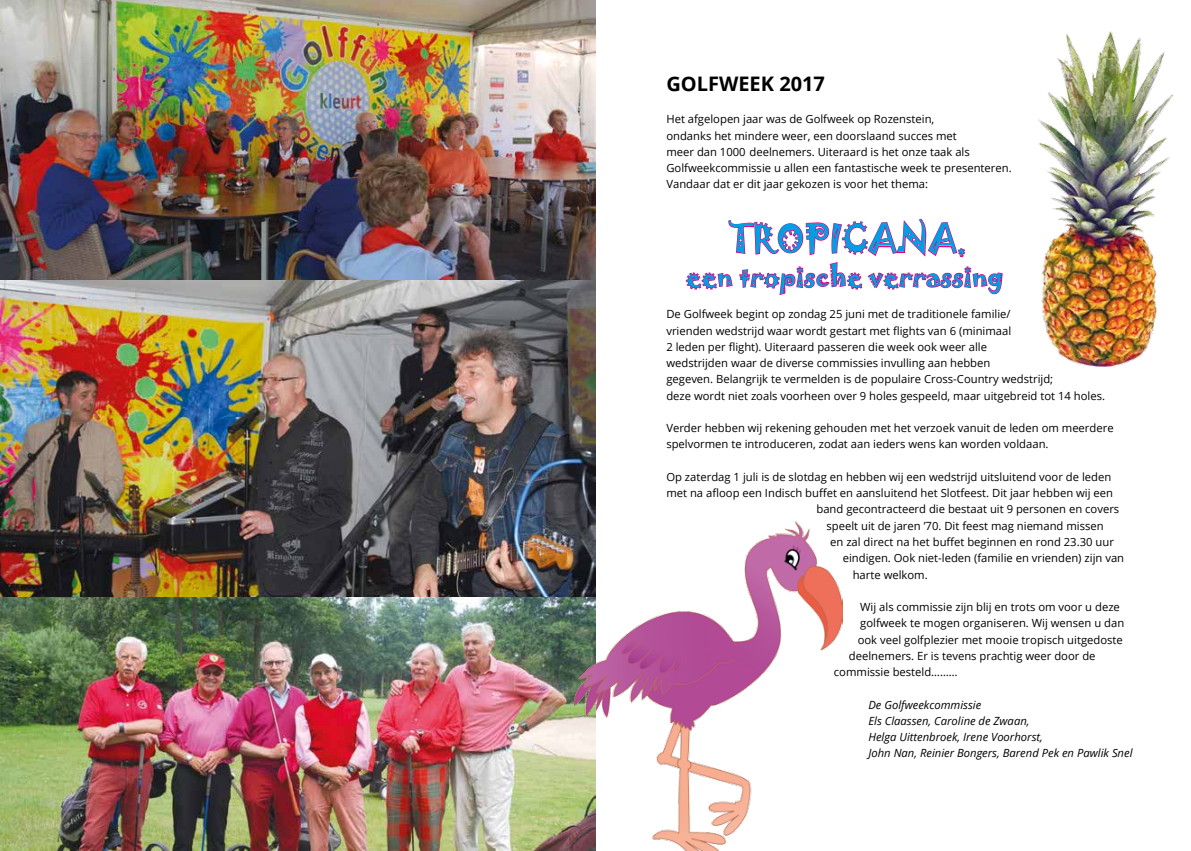
<style>
.page{position:relative;width:1191px;height:851px;background:#fff}
.page>*{position:absolute;margin:0;border:0;box-sizing:border-box;transform-origin:0 0}
.t1{font:36.25px "Jokerman";color:#009ee3}
.t2{font:26.25px "Jokerman";color:#009ee3}
.t3{font:700 20px "Open Sans";color:#000}
.t4{font:11.25px/16.2px "Open Sans";color:#000}
.t5{font:italic 11.25px/16.2px "Open Sans";color:#000}
.s1{font-size:23.75px}
</style>
<div class="page">
<img style="left:1038px;top:31px;width:134px;height:335px">
<svg style="left:685px;top:218px;width:318px;height:77px"></svg>
<img style="left:0;top:0;width:595px;height:280px">
<img style="left:0;top:280px;width:595px;height:317px">
<img style="left:0;top:597px;width:574px;height:253px">
<img style="left:574px;top:521px;width:268px;height:329px">
<h3 class="t3" style="left:666px;top:69px;width:160px">GOLFWEEK 2017</h3>
<p class="t4" style="left:666px;top:111px;width:347px">Het afgelopen jaar was de Golfweek op Rozenstein,<br>ondanks het mindere weer, een doorslaand succes met<br>meer dan 1000 deelnemers. Uiteraard is het onze taak als Golfweekcommissie u allen een fantastische week te presenteren.<br>Vandaar dat er dit jaar gekozen is voor het thema:</p>
<h1 class="t1" style="left:728px;top:213px;width:238px">TROPICANA<span class="s1">,</span></h1>
<h2 class="t2" style="left:685px;top:257px;width:319px">een tropische verrassing</h2>
<p class="t4" style="left:666px;top:306px;width:440px">De Golfweek begint op zondag 25 juni met de traditionele familie/<br>vrienden wedstrijd waar wordt gestart met flights van 6 (minimaal<br>2 leden per flight). Uiteraard passeren die week ook weer alle<br>wedstrijden waar de diverse commissies invulling aan hebben<br>gegeven. Belangrijk te vermelden is de populaire Cross-Country wedstrijd;<br>deze wordt niet zoals voorheen over 9 holes gespeeld, maar uitgebreid tot 14 holes.</p>
<p class="t4" style="left:666px;top:419px;width:449px">Verder hebben wij rekening gehouden met het verzoek vanuit de leden om meerdere spelvormen te introduceren, zodat aan ieders wens kan worden voldaan.</p>
<p class="t4" style="left:666px;top:468px;width:446px">Op zaterdag 1 juli is de slotdag en hebben wij een wedstrijd uitsluitend voor de leden</p>
<p class="t4" style="left:666px;top:484px;width:448px">met na afloop een Indisch buffet en aansluitend het Slotfeest. Dit jaar hebben wij een</p>
<p class="t4" style="left:816px;top:501px;width:304px">band gecontracteerd die bestaat uit 9 personen en covers</p>
<p class="t4" style="left:826px;top:517px;width:279px">speelt uit de jaren ’70. Dit feest mag niemand missen</p>
<p class="t4" style="left:830px;top:533px;width:285px">en zal direct na het buffet beginnen en rond 23.30 uur</p>
<p class="t4" style="left:842px;top:549px;width:283px">eindigen. Ook niet-leden (familie en vrienden) zijn van</p>
<p class="t4" style="left:852px;top:566px;width:77px">harte welkom.</p>
<p class="t4" style="left:860px;top:598px;width:261px">Wij als commissie zijn blij en trots om voor u deze</p>
<p class="t4" style="left:860px;top:614px;width:265px">golfweek te mogen organiseren. Wij wensen u dan</p>
<p class="t4" style="left:857px;top:631px;width:267px">ook veel golfplezier met mooie tropisch uitgedoste</p>
<p class="t4" style="left:849px;top:647px;width:248px">deelnemers. Er is tevens prachtig weer door de</p>
<p class="t4" style="left:834px;top:663px;width:125px">commissie besteld………</p>
<p class="t5" style="left:868px;top:696px;width:266px">De Golfweekcommissie<br>Els Claassen, Caroline de Zwaan,<br>Helga Uittenbroek, Irene Voorhorst,<br>John Nan, Reinier Bongers, Barend Pek en Pawlik Snel</p>
</div>
